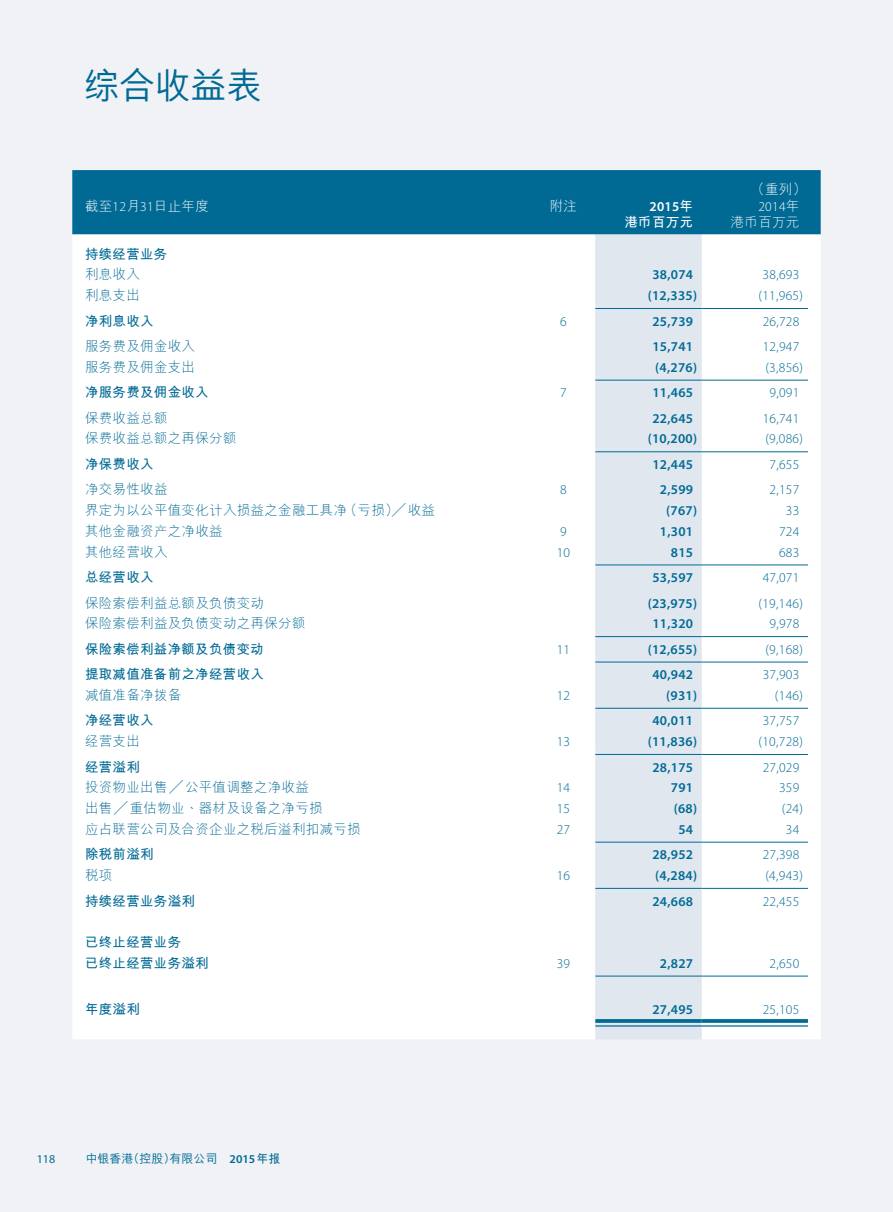
<style>
.page{position:relative;width:893px;height:1212px;background:#f0f2f6}
.page>*{position:absolute;margin:0;border:0;box-sizing:border-box;transform-origin:0 0}
.t1{font:500 36px "M Hei HKS";letter-spacing:-.01em;color:#006a95}
.t2{font:300 13.5px "Myriad Pro";letter-spacing:.02em;color:#006a95}
.t3{font:300 13.5px "M Hei HKS";letter-spacing:.02em;color:#006a95}
.t4{font:600 13.5px "Myriad Pro";letter-spacing:.02em;color:#006a95}
.t5{font:700 13.5px/20.7px "M Hei HKS";letter-spacing:.02em;color:#006a95}
.t6{font:300 13.5px "M Hei HKS";letter-spacing:.02em;color:#fff}
.t7{font:600 13.5px "Myriad Pro";color:#fff}
.t8{font:300 13.5px "Myriad Pro";color:#fff}
.t9{font:700 13.5px "M Hei HKS";letter-spacing:.02em;color:#fff}
.t10{font:500 12px "M Hei HKS";color:#006a95}
.t11{font:12px "Myriad Pro";color:#006a95}
.s1{font-family:"Myriad Pro"}
.s2{font-family:"M Hei HKS";font-weight:700}
.s3{font-family:"M Hei HKS"}
.s4{font-family:"Myriad Pro";font-weight:600}
.s5{font-weight:700}
</style>
<div class="page">
<div style="left:72px;top:170px;width:749px;height:64px;background:#006a95"></div>
<div style="left:72px;top:234px;width:749px;height:805px;background:#fff"></div>
<div style="left:595px;top:234px;width:107px;height:805px;background:#e0e7ef"></div>
<div style="left:595px;top:305px;width:107px;height:585px;background:#e0e7ef"></div>
<hr style="left:595px;top:308px;width:107px;height:1px;background:#006a95">
<hr style="left:702px;top:308px;width:106px;height:1px;background:#006a95">
<hr style="left:595px;top:380px;width:107px;height:1px;background:#006a95">
<hr style="left:702px;top:380px;width:106px;height:1px;background:#006a95">
<hr style="left:595px;top:451px;width:107px;height:1px;background:#006a95">
<hr style="left:702px;top:451px;width:106px;height:1px;background:#006a95">
<hr style="left:595px;top:565px;width:107px;height:1px;background:#006a95">
<hr style="left:702px;top:565px;width:106px;height:1px;background:#006a95">
<hr style="left:595px;top:636px;width:107px;height:1px;background:#006a95">
<hr style="left:702px;top:636px;width:106px;height:1px;background:#006a95">
<hr style="left:595px;top:662px;width:107px;height:1px;background:#006a95">
<hr style="left:702px;top:662px;width:106px;height:1px;background:#006a95">
<hr style="left:595px;top:708px;width:107px;height:1px;background:#006a95">
<hr style="left:702px;top:708px;width:106px;height:1px;background:#006a95">
<hr style="left:595px;top:754px;width:107px;height:1px;background:#006a95">
<hr style="left:702px;top:754px;width:106px;height:1px;background:#006a95">
<hr style="left:595px;top:842px;width:107px;height:1px;background:#006a95">
<hr style="left:702px;top:842px;width:106px;height:1px;background:#006a95">
<hr style="left:595px;top:888px;width:107px;height:1px;background:#006a95">
<hr style="left:702px;top:888px;width:106px;height:1px;background:#006a95">
<hr style="left:595px;top:976px;width:107px;height:1px;background:#006a95">
<hr style="left:702px;top:976px;width:106px;height:1px;background:#006a95">
<svg style="left:595px;top:1019px;width:107px;height:4px"></svg>
<hr style="left:595px;top:1025px;width:107px;height:1px;background:#006a95">
<svg style="left:702px;top:1019px;width:106px;height:4px"></svg>
<hr style="left:702px;top:1025px;width:106px;height:1px;background:#006a95">
<h1 class="t1" style="left:84px;top:60px;width:180px">綜合收益表</h1>
<p class="t6" style="left:751px;top:180px;width:56px">（重列）</p>
<p class="t6" style="left:85px;top:196px;width:125px">截至<span class="s1">12</span>月<span class="s1">31</span>日止年度</p>
<p class="t6" style="left:550px;top:196px;width:29px">附註</p>
<p class="t7" style="left:649px;top:198px;width:45px">2015<span class="s2">年</span></p>
<p class="t8" style="left:758px;top:199px;width:43px">2014<span class="s3">年</span></p>
<p class="t9" style="left:624px;top:212px;width:70px">港幣百萬元</p>
<p class="t6" style="left:731px;top:213px;width:70px">港幣百萬元</p>
<p class="t5" style="left:85px;top:242px;width:84px">持續經營業務</p>
<p class="t3" style="left:85px;top:265px;width:56px">利息收入</p>
<p class="t4" style="left:652px;top:266px;width:42px">38,074</p>
<p class="t2" style="left:763px;top:267px;width:38px">38,693</p>
<p class="t3" style="left:85px;top:286px;width:56px">利息支出</p>
<p class="t4" style="left:648px;top:287px;width:51px">(12,335)</p>
<p class="t2" style="left:758px;top:288px;width:46px">(11,965)</p>
<p class="t5" style="left:85px;top:309px;width:70px">淨利息收入</p>
<p class="t2" style="left:560px;top:314px;width:8px">6</p>
<p class="t4" style="left:652px;top:312px;width:42px">25,739</p>
<p class="t2" style="left:763px;top:314px;width:38px">26,728</p>
<p class="t3" style="left:85px;top:337px;width:112px">服務費及佣金收入</p>
<p class="t4" style="left:652px;top:338px;width:42px">15,741</p>
<p class="t2" style="left:763px;top:339px;width:38px">12,947</p>
<p class="t3" style="left:85px;top:357px;width:112px">服務費及佣金支出</p>
<p class="t4" style="left:655px;top:359px;width:43px">(4,276)</p>
<p class="t2" style="left:765px;top:360px;width:39px">(3,856)</p>
<p class="t5" style="left:85px;top:381px;width:125px">淨服務費及佣金收入</p>
<p class="t2" style="left:560px;top:385px;width:8px">7</p>
<p class="t4" style="left:652px;top:384px;width:42px">11,465</p>
<p class="t2" style="left:769px;top:385px;width:31px">9,091</p>
<p class="t3" style="left:85px;top:408px;width:84px">保費收益總額</p>
<p class="t4" style="left:652px;top:410px;width:42px">22,645</p>
<p class="t2" style="left:763px;top:411px;width:38px">16,741</p>
<p class="t3" style="left:85px;top:429px;width:153px">保費收益總額之再保分額</p>
<p class="t4" style="left:648px;top:430px;width:51px">(10,200)</p>
<p class="t2" style="left:765px;top:431px;width:39px">(9,086)</p>
<p class="t5" style="left:85px;top:453px;width:70px">淨保費收入</p>
<p class="t4" style="left:652px;top:456px;width:42px">12,445</p>
<p class="t2" style="left:769px;top:457px;width:31px">7,655</p>
<p class="t3" style="left:85px;top:480px;width:84px">淨交易性收益</p>
<p class="t2" style="left:560px;top:482px;width:8px">8</p>
<p class="t4" style="left:660px;top:481px;width:35px">2,599</p>
<p class="t2" style="left:769px;top:482px;width:31px">2,157</p>
<p class="t3" style="left:85px;top:501px;width:351px">界定為以公平值變化計入損益之金融工具淨（虧損）╱收益</p>
<p class="t4" style="left:666px;top:502px;width:32px">(767)</p>
<p class="t2" style="left:786px;top:503px;width:15px">33</p>
<p class="t3" style="left:85px;top:521px;width:139px">其他金融資產之淨收益</p>
<p class="t2" style="left:560px;top:524px;width:8px">9</p>
<p class="t4" style="left:660px;top:523px;width:35px">1,301</p>
<p class="t2" style="left:779px;top:524px;width:22px">724</p>
<p class="t3" style="left:85px;top:542px;width:84px">其他經營收入</p>
<p class="t2" style="left:557px;top:545px;width:15px">10</p>
<p class="t4" style="left:671px;top:543px;width:24px">815</p>
<p class="t2" style="left:779px;top:545px;width:22px">683</p>
<p class="t5" style="left:85px;top:566px;width:70px">總經營收入</p>
<p class="t4" style="left:652px;top:569px;width:42px">53,597</p>
<p class="t2" style="left:763px;top:570px;width:38px">47,071</p>
<p class="t3" style="left:85px;top:593px;width:181px">保險索償利益總額及負債變動</p>
<p class="t4" style="left:648px;top:594px;width:51px">(23,975)</p>
<p class="t2" style="left:758px;top:596px;width:46px">(19,146)</p>
<p class="t3" style="left:85px;top:614px;width:222px">保險索償利益及負債變動之再保分額</p>
<p class="t4" style="left:652px;top:615px;width:42px">11,320</p>
<p class="t2" style="left:770px;top:616px;width:31px">9,978</p>
<p class="t5" style="left:85px;top:637px;width:180px">保險索償利益淨額及負債變動</p>
<p class="t2" style="left:557px;top:642px;width:15px">11</p>
<p class="t4" style="left:648px;top:641px;width:51px">(12,655)</p>
<p class="t2" style="left:765px;top:642px;width:39px">(9,168)</p>
<p class="t5" style="left:85px;top:663px;width:180px">提取減值準備前之淨經營收入</p>
<p class="t4" style="left:652px;top:666px;width:42px">40,942</p>
<p class="t2" style="left:763px;top:667px;width:38px">37,903</p>
<p class="t3" style="left:85px;top:685px;width:98px">減值準備淨撥備</p>
<p class="t2" style="left:557px;top:688px;width:15px">12</p>
<p class="t4" style="left:666px;top:687px;width:32px">(931)</p>
<p class="t2" style="left:775px;top:688px;width:30px">(146)</p>
<p class="t5" style="left:85px;top:709px;width:70px">淨經營收入</p>
<p class="t4" style="left:652px;top:712px;width:42px">40,011</p>
<p class="t2" style="left:763px;top:713px;width:38px">37,757</p>
<p class="t3" style="left:85px;top:732px;width:56px">經營支出</p>
<p class="t2" style="left:557px;top:734px;width:15px">13</p>
<p class="t4" style="left:648px;top:733px;width:51px">(11,836)</p>
<p class="t2" style="left:758px;top:734px;width:46px">(10,728)</p>
<p class="t5" style="left:85px;top:755px;width:56px">經營溢利</p>
<p class="t4" style="left:652px;top:758px;width:42px">28,175</p>
<p class="t2" style="left:763px;top:760px;width:38px">27,029</p>
<p class="t3" style="left:85px;top:778px;width:225px">投資物業出售╱公平值調整之淨收益</p>
<p class="t2" style="left:557px;top:780px;width:15px">14</p>
<p class="t4" style="left:671px;top:779px;width:24px">791</p>
<p class="t2" style="left:779px;top:780px;width:22px">359</p>
<p class="t3" style="left:85px;top:799px;width:239px">出售╱重估物業、器材及設備之淨虧損</p>
<p class="t2" style="left:557px;top:801px;width:15px">15</p>
<p class="t4" style="left:674px;top:800px;width:25px">(68)</p>
<p class="t2" style="left:782px;top:801px;width:23px">(24)</p>
<p class="t3" style="left:85px;top:819px;width:277px">應佔聯營公司及合資企業之稅後溢利扣減虧損</p>
<p class="t2" style="left:557px;top:822px;width:15px">27</p>
<p class="t4" style="left:678px;top:821px;width:16px">54</p>
<p class="t2" style="left:786px;top:822px;width:15px">34</p>
<p class="t5" style="left:85px;top:843px;width:70px">除稅前溢利</p>
<p class="t4" style="left:652px;top:846px;width:42px">28,952</p>
<p class="t2" style="left:763px;top:847px;width:38px">27,398</p>
<p class="t3" style="left:85px;top:865px;width:29px">稅項</p>
<p class="t2" style="left:557px;top:868px;width:15px">16</p>
<p class="t4" style="left:655px;top:867px;width:43px">(4,284)</p>
<p class="t2" style="left:765px;top:868px;width:39px">(4,943)</p>
<p class="t5" style="left:85px;top:889px;width:111px">持續經營業務溢利</p>
<p class="t4" style="left:652px;top:892px;width:42px">24,668</p>
<p class="t2" style="left:763px;top:893px;width:38px">22,455</p>
<p class="t5" style="left:85px;top:931px;width:125px">已終止經營業務<br>已終止經營業務溢利</p>
<p class="t2" style="left:557px;top:956px;width:15px">39</p>
<p class="t4" style="left:660px;top:955px;width:35px">2,827</p>
<p class="t2" style="left:769px;top:956px;width:31px">2,650</p>
<p class="t5" style="left:85px;top:998px;width:56px">年度溢利</p>
<p class="t4" style="left:652px;top:1001px;width:42px">27,495</p>
<p class="t2" style="left:763px;top:1002px;width:38px">25,105</p>
<p class="t11" style="left:37px;top:1151px;width:20px">118</p>
<p class="t10" style="left:86px;top:1150px;width:196px">中銀香港（控股）有限公司 <span class="s4">2015</span><span class="s5">年報</span></p>
</div>
